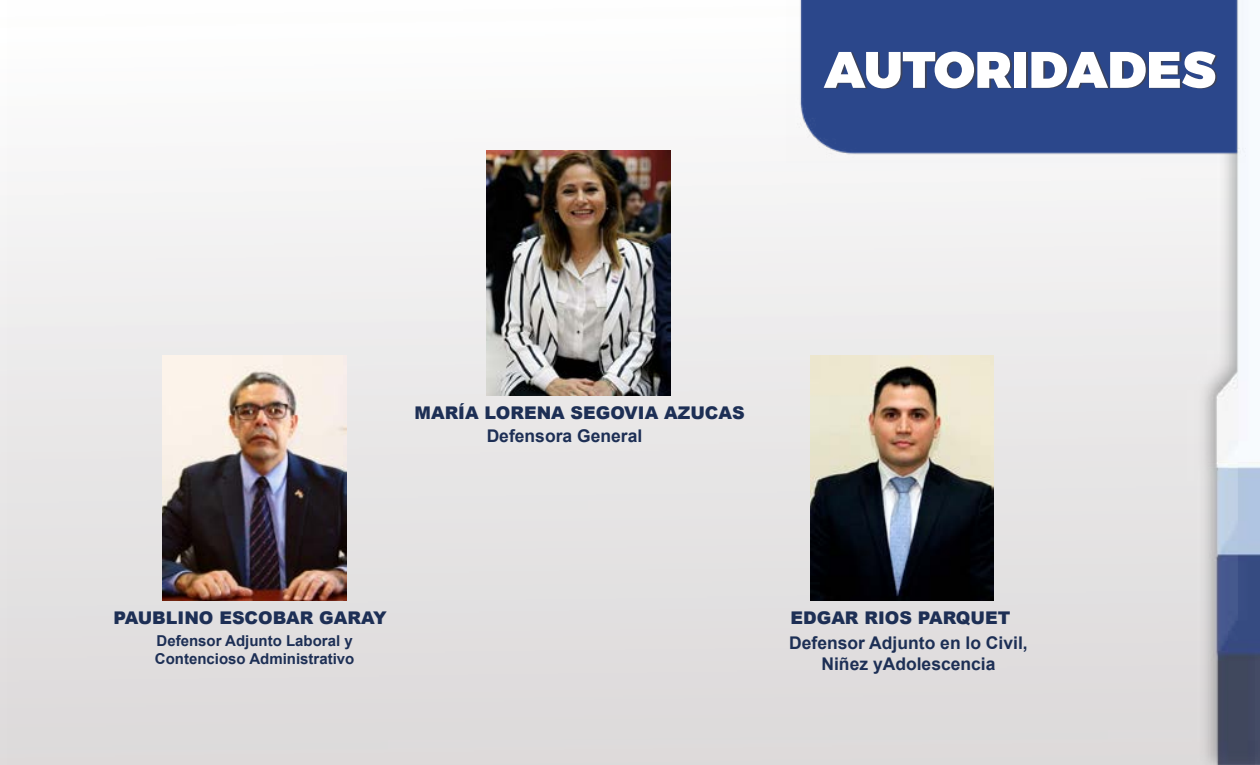
<style>
.page{position:relative;width:1260px;height:765px;background:#fff}
.page>*{position:absolute;margin:0;border:0;box-sizing:border-box;transform-origin:0 0}
.t1{font:900 51.25px "Montserrat";color:#fff}
.t2{font:900 17.5px "Arial";color:#1d2f55}
.t3{font:700 17.5px/21px "Arial";color:#1d2f55;text-align:center}
.t4{font:700 15px/18px "Arial";color:#1d2f55}
</style>
<div class="page">
<img style="left:7px;top:150px;width:1253px;height:615px">
<img style="left:787px;top:0;width:459px;height:162px">
<img style="left:487px;top:151px;width:183px;height:244px">
<img style="left:163px;top:356px;width:183px;height:244px">
<img style="left:810px;top:356px;width:184px;height:244px">
<h1 class="t1" style="left:824px;top:38px;width:393px">AUTORIDADES</h1>
<p class="t2" style="left:415px;top:400px;width:332px">MARÍA LORENA SEGOVIA AZUCAS</p>
<p class="t3" style="left:487px;top:426px;width:157px">Defensora General</p>
<p class="t2" style="left:114px;top:605px;width:275px">PAUBLINO ESCOBAR GARAY</p>
<p class="t4" style="left:155px;top:632px;width:201px">Defensor Adjunto Laboral y<br>Contencioso Administrativo</p>
<p class="t2" style="left:791px;top:605px;width:221px">EDGAR RIOS PARQUET</p>
<p class="t3" style="left:789px;top:633px;width:240px">Defensor Adjunto en lo Civil,<br>Niñez yAdolescencia</p>
</div>
